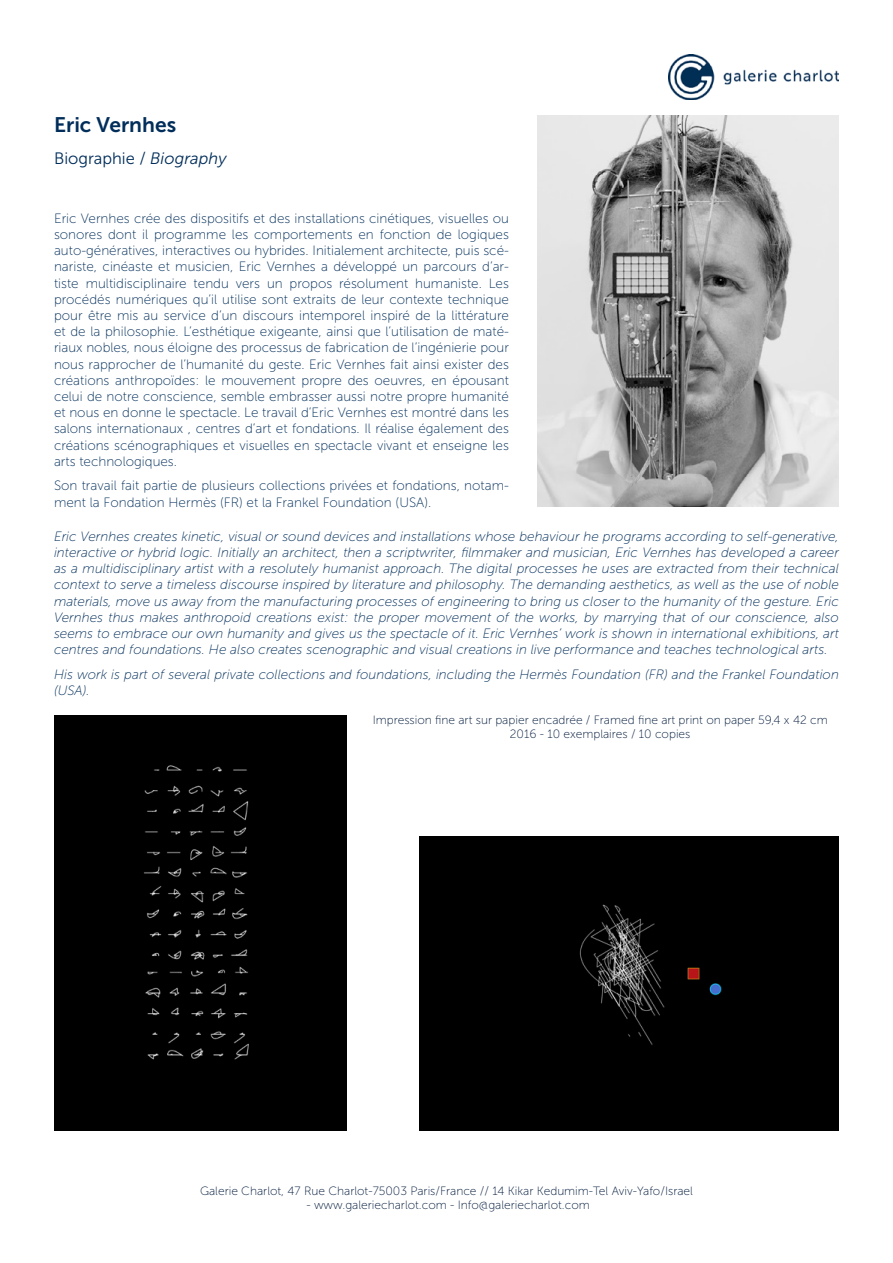
<style>
.page{position:relative;width:893px;height:1263px;background:#fff}
.page>*{position:absolute;margin:0;border:0;box-sizing:border-box;transform-origin:0 0}
.t1{font:21px "Museo Sans 700";color:#002d5a}
.t2{font:16.5px "Museo Sans 300";color:#002d5a}
.t3{font:13.5px/16.2px "Museo Sans 100";color:#002d5a;text-align:justify}
.t4{font:italic 13.5px/16.2px "Museo Sans 100";color:#002d5a;text-align:justify}
.t5{font:12px/14.4px "Museo Sans 100";color:#001a3c;text-align:center}
.s1{font-style:italic}
</style>
<div class="page">
<img style="left:537px;top:116px;width:302px;height:391px">
<div style="left:54px;top:715px;width:293px;height:415px;background:#000"></div>
<div style="left:419px;top:836px;width:420px;height:294px;background:#000"></div>
<img style="left:668px;top:54px;width:171px;height:46px">
<h1 class="t1" style="left:54px;top:113px;width:124px">Eric Vernhes</h1>
<p class="t2" style="left:54px;top:149px;width:174px">Biographie / <span class="s1">Biography</span></p>
<p class="t3" style="left:54px;top:210px;width:456px">Eric Vernhes crée des dispositifs et des installations cinétiques, visuelles ou sonores dont il programme les comportements en fonction de logiques auto-génératives, interactives ou hybrides. Initialement architecte, puis scé&shy;nariste, cinéaste et musicien, Eric Vernhes a développé un parcours d’ar&shy;tiste multidisciplinaire tendu vers un propos résolument humaniste. Les procédés numériques qu’il utilise sont extraits de leur contexte technique pour être mis au service d’un discours intemporel inspiré de la littérature et de la philosophie. L’esthétique exigeante, ainsi que l’utilisation de maté&shy;riaux nobles, nous éloigne des processus de fabrication de l’ingénierie pour nous rapprocher de l’humanité du geste. Eric Vernhes fait ainsi exister des créations anthropoïdes: le mouvement propre des oeuvres, en épousant celui de notre conscience, semble embrasser aussi notre propre humanité et nous en donne le spectacle. Le travail d’Eric Vernhes est montré dans les salons internationaux , centres d’art et fondations. Il réalise également des créations scénographiques et visuelles en spectacle vivant et enseigne les arts technologiques.</p>
<p class="t3" style="left:54px;top:478px;width:456px">Son travail fait partie de plusieurs collections privées et fondations, notam&shy;ment la Fondation Hermès (FR) et la Frankel Foundation (USA).</p>
<p class="t4" style="left:54px;top:528px;width:786px">Eric Vernhes creates kinetic, visual or sound devices and installations whose behaviour he programs according to self-generative, interactive or hybrid logic. Initially an architect, then a scriptwriter, filmmaker and musician, Eric Vernhes has developed a career as a multidisciplinary artist with a resolutely humanist approach. The digital processes he uses are extracted from their technical context to serve a timeless discourse inspired by literature and philosophy. The demanding aesthetics, as well as the use of noble materials, move us away from the manufacturing processes of engineering to bring us closer to the humanity of the gesture. Eric Vernhes thus makes anthropoid creations exist: the proper movement of the works, by marrying that of our conscience, also seems to embrace our own humanity and gives us the spectacle of it. Eric Vernhes’ work is shown in international exhibitions, art centres and foundations. He also creates scenographic and visual creations in live performance and teaches technological arts.</p>
<p class="t4" style="left:54px;top:666px;width:786px">His work is part of several private collections and foundations, including the Hermès Foundation (FR) and the Frankel Foundation (USA).</p>
<p class="t5" style="left:373px;top:713px;width:456px">Impression fine art sur papier encadrée / Framed fine art print on paper 59,4 x 42 cm<br>2016 - 10 exemplaires / 10 copies</p>
<p class="t5" style="left:200px;top:1183px;width:494px">Galerie Charlot, 47 Rue Charlot-75003 Paris/France // 14 Kikar Kedumim-Tel Aviv-Yafo/Israel</p>
<p class="t5" style="left:306px;top:1198px;width:285px">- www.galeriecharlot.com - Info@galeriecharlot.com</p>
</div>
